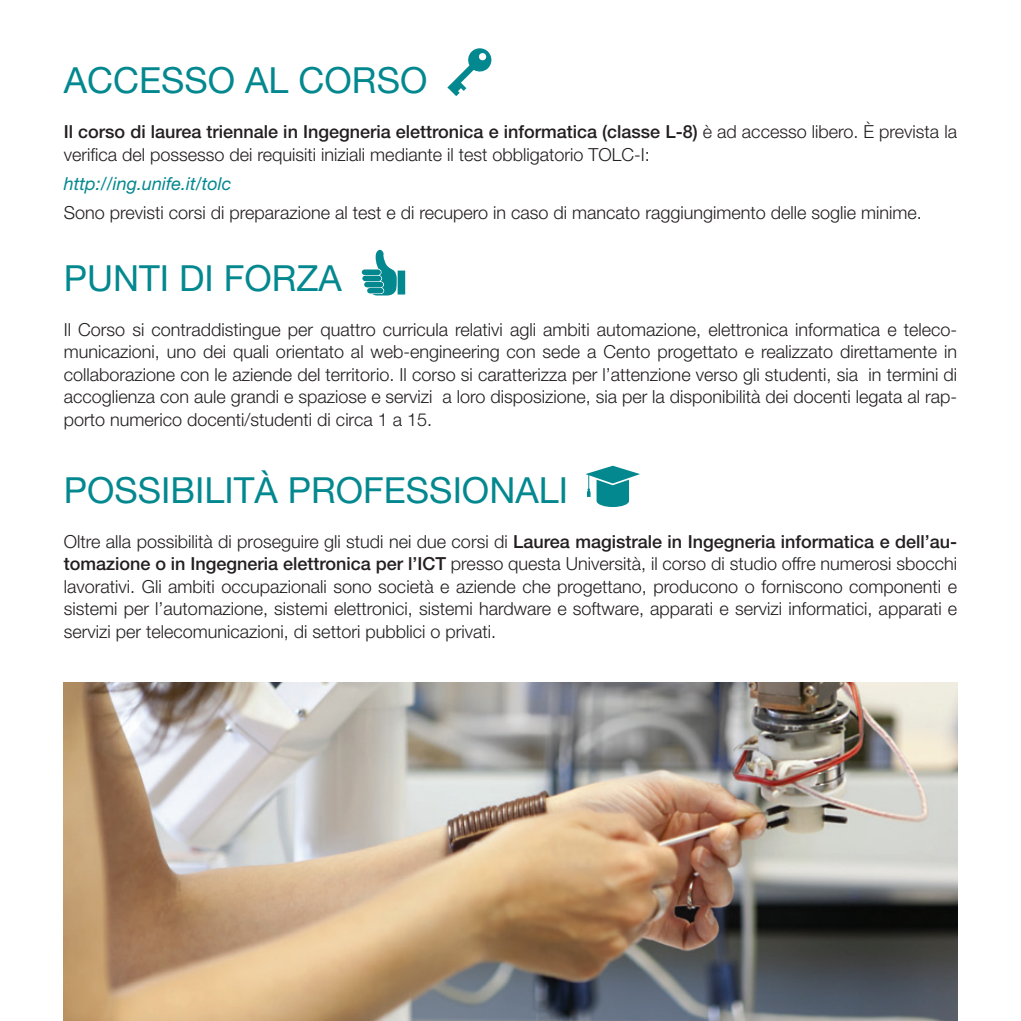
<style>
.page{position:relative;width:1021px;height:1021px;background:#fff}
.page>*{position:absolute;margin:0;border:0;box-sizing:border-box;transform-origin:0 0}
.t1{font:36px "Helvetica Neue";color:#03888f}
.t2{font:300 18px/22.5px "Helvetica Neue";color:#231f20;text-align:justify}
.t3{font:italic 18px "Helvetica Neue";color:#03888f}
.s1{font-weight:500}
</style>
<div class="page">
<svg style="left:585px;top:465px;width:55px;height:42px"></svg>
<svg style="left:447px;top:48px;width:45px;height:48px"></svg>
<img style="left:64px;top:682px;width:893px;height:338px">
<svg style="left:362px;top:249px;width:43px;height:46px"></svg>
<h1 class="t1" style="left:64px;top:59px;width:365px">ACCESSO AL CORSO</h1>
<p class="t2" style="left:64px;top:120px;width:894px"><span class="s1">Il corso di laurea triennale in Ingegneria elettronica e informatica (classe L-8)</span> è ad accesso libero. È prevista la verifica del possesso dei requisiti iniziali mediante il test obbligatorio TOLC-I:</p>
<p class="t3" style="left:64px;top:172px;width:169px">http://ing.unife.it/tolc</p>
<p class="t2" style="left:64px;top:201px;width:859px">Sono previsti corsi di preparazione al test e di recupero in caso di mancato raggiungimento delle soglie minime.</p>
<h1 class="t1" style="left:64px;top:256px;width:279px">PUNTI DI FORZA</h1>
<p class="t2" style="left:64px;top:318px;width:894px">Il Corso si contraddistingue per quattro curricula relativi agli ambiti automazione, elettronica informatica e teleco&shy;municazioni, uno dei quali orientato al web-engineering con sede a Cento progettato e realizzato direttamente in collaborazione con le aziende del territorio. Il corso si caratterizza per l’attenzione verso gli studenti, sia in termini di accoglienza con aule grandi e spaziose e servizi a loro disposizione, sia per la disponibilità dei docenti legata al rap&shy;porto numerico docenti/studenti di circa 1 a 15.</p>
<h1 class="t1" style="left:64px;top:468px;width:505px">POSSIBILITÀ PROFESSIONALI</h1>
<p class="t2" style="left:64px;top:530px;width:895px">Oltre alla possibilità di proseguire gli studi nei due corsi di <span class="s1">Laurea magistrale in Ingegneria informatica e dell’au&shy;tomazione o in Ingegneria elettronica per l’ICT</span> presso questa Università, il corso di studio offre numerosi sbocchi lavorativi. Gli ambiti occupazionali sono società e aziende che progettano, producono o forniscono componenti e sistemi per l’automazione, sistemi elettronici, sistemi hardware e software, apparati e servizi informatici, apparati e servizi per telecomunicazioni, di settori pubblici o privati.</p>
</div>
